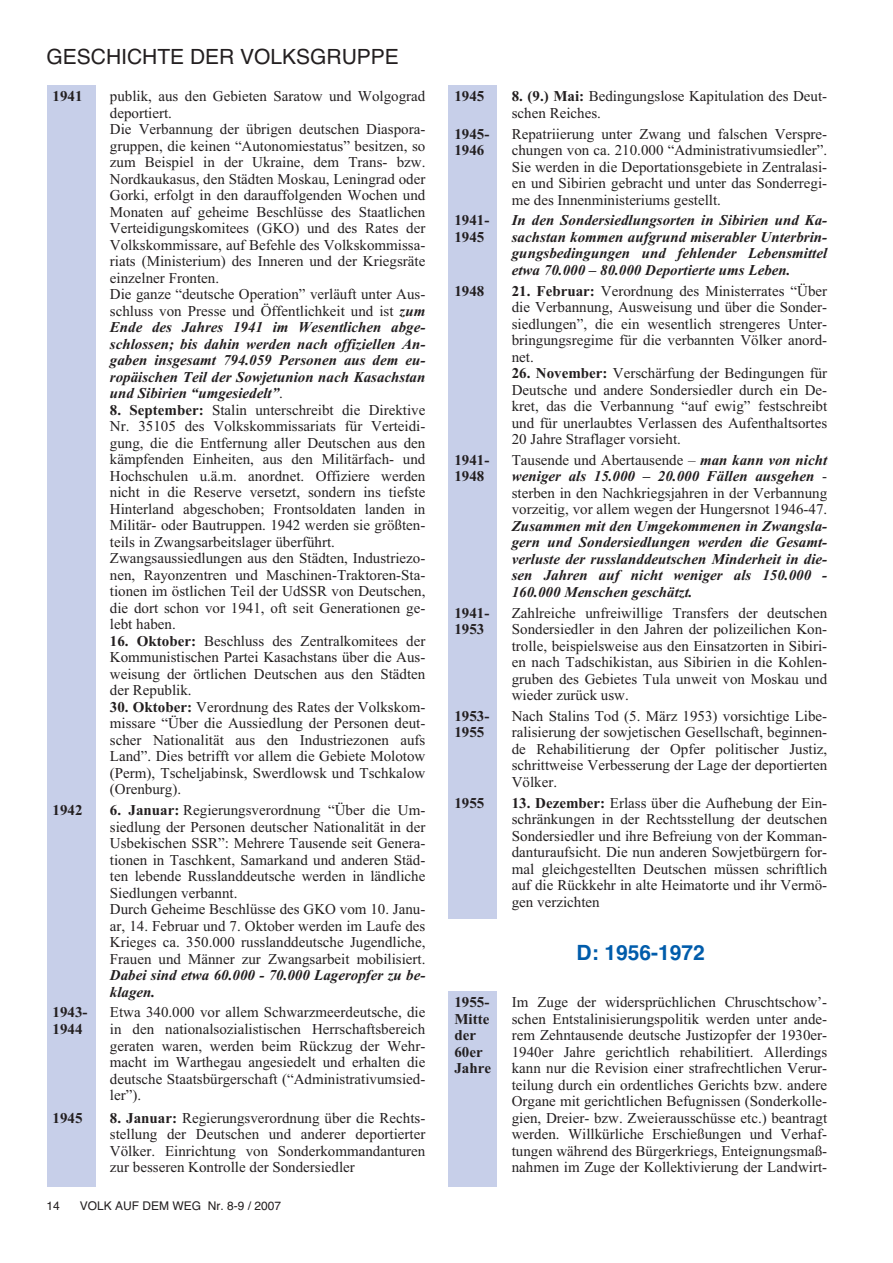
<style>
.page{position:relative;width:893px;height:1263px;background:#fff}
.page>*{position:absolute;margin:0;border:0;box-sizing:border-box;transform-origin:0 0}
.t1{font:21px "Helvetica";color:#231f20}
.t2{font:700 21px "Helvetica";color:#005cab}
.t3{font:15px/16.5px "Times New Roman";color:#231f20;text-align:justify}
.t4{font:italic 700 15px/16.5px "Times New Roman";color:#231f20;text-align:justify}
.t5{font:700 15px/16.5px "Times New Roman";color:#231f20}
.t6{font:12px "Helvetica";color:#231f20}
.s1{font-weight:700;font-style:italic}
.s2{font-weight:700}
</style>
<div class="page">
<div style="left:47px;top:85px;width:48px;height:1101px;background:#c7cfe9"></div>
<div style="left:448px;top:85px;width:49px;height:833px;background:#c7cfe9"></div>
<div style="left:448px;top:991px;width:49px;height:195px;background:#c7cfe9"></div>
<h1 class="t1" style="left:47px;top:49px;width:354px">GESCHICHTE DER VOLKSGRUPPE</h1>
<p class="t5" style="left:53px;top:90px;width:31px">1941</p>
<p class="t5" style="left:53px;top:804px;width:31px">1942</p>
<p class="t5" style="left:53px;top:1006px;width:36px">1943-<br>1944</p>
<p class="t5" style="left:53px;top:1111px;width:31px">1945</p>
<p class="t3" style="left:110px;top:90px;width:317px;text-align:left">publik, aus den Gebieten Saratow und Wolgograd deportiert.<br>Die Verbannung der übrigen deutschen Diaspora&shy;gruppen, die keinen “Autonomiestatus” besitzen, so zum Beispiel in der Ukraine, dem Trans- bzw.<br>Nordkaukasus, den Städten Moskau, Leningrad oder Gorki, erfolgt in den darauffolgenden Wochen und Monaten auf geheime Beschlüsse des Staatlichen Verteidigungskomitees (GKO) und des Rates der Volkskommissare, auf Befehle des Volkskommissa&shy;riats (Ministerium) des Inneren und der Kriegsräte einzelner Fronten.<br>Die ganze “deutsche Operation” verläuft unter Aus&shy;schluss von Presse und Öffentlichkeit und ist <span class="s1">zum Ende des Jahres 1941 im Wesentlichen abge&shy;schlossen; bis dahin werden nach offiziellen An&shy;gaben insgesamt 794.059 Personen aus dem eu&shy;ropäischen Teil der Sowjetunion nach Kasachstan und Sibirien “umgesiedelt”</span>.</p>
<p class="t3" style="left:110px;top:403px;width:317px;text-align:left"><span class="s2">8. September:</span> Stalin unterschreibt die Direktive Nr. 35105 des Volkskommissariats für Verteidi&shy;gung, die die Entfernung aller Deutschen aus den kämpfenden Einheiten, aus den Militärfach- und Hochschulen u.ä.m. anordnet. Offiziere werden nicht in die Reserve versetzt, sondern ins tiefste Hinterland abgeschoben; Frontsoldaten landen in Militär- oder Bautruppen. 1942 werden sie größten&shy;teils in Zwangsarbeitslager überführt.<br>Zwangsaussiedlungen aus den Städten, Industriezo&shy;nen, Rayonzentren und Maschinen-Traktoren-Sta&shy;tionen im östlichen Teil der UdSSR von Deutschen, die dort schon vor 1941, oft seit Generationen ge&shy;lebt haben.</p>
<p class="t3" style="left:110px;top:634px;width:317px"><span class="s2">16. Oktober:</span> Beschluss des Zentralkomitees der Kommunistischen Partei Kasachstans über die Aus&shy;weisung der örtlichen Deutschen aus den Städten der Republik.</p>
<p class="t3" style="left:110px;top:700px;width:317px"><span class="s2">30. Oktober:</span> Verordnung des Rates der Volkskom&shy;missare “Über die Aussiedlung der Personen deut&shy;scher Nationalität aus den Industriezonen aufs Land”. Dies betrifft vor allem die Gebiete Molotow (Perm), Tscheljabinsk, Swerdlowsk und Tschkalow (Orenburg).</p>
<p class="t3" style="left:110px;top:803px;width:317px;text-align:left"><span class="s2">6. Januar:</span> Regierungsverordnung “Über die Um&shy;siedlung der Personen deutscher Nationalität in der Usbekischen SSR”: Mehrere Tausende seit Genera&shy;tionen in Taschkent, Samarkand und anderen Städ&shy;ten lebende Russlanddeutsche werden in ländliche Siedlungen verbannt.<br>Durch Geheime Beschlüsse des GKO vom 10. Janu&shy;ar, 14. Februar und 7. Oktober werden im Laufe des Krieges ca. 350.000 russlanddeutsche Jugendliche, Frauen und Männer zur Zwangsarbeit mobilisiert.</p>
<p class="t4" style="left:110px;top:968px;width:317px">Dabei sind etwa 60.000 - 70.000 Lageropfer zu be&shy;klagen.</p>
<p class="t3" style="left:110px;top:1006px;width:317px">Etwa 340.000 vor allem Schwarzmeerdeutsche, die in den nationalsozialistischen Herrschaftsbereich geraten waren, werden beim Rückzug der Wehr&shy;macht im Warthegau angesiedelt und erhalten die deutsche Staatsbürgerschaft (“Administrativumsied&shy;ler”).</p>
<p class="t3" style="left:110px;top:1111px;width:317px"><span class="s2">8. Januar:</span> Regierungsverordnung über die Rechts&shy;stellung der Deutschen und anderer deportierter Völker. Einrichtung von Sonderkommandanturen zur besseren Kontrolle der Sondersiedler</p>
<p class="t6" style="left:47px;top:1201px;width:15px">14</p>
<p class="t6" style="left:80px;top:1201px;width:203px">VOLK AUF DEM WEG Nr. 8-9 / 2007</p>
<p class="t5" style="left:454px;top:90px;width:31px">1945</p>
<p class="t5" style="left:454px;top:127px;width:36px">1945-<br>1946</p>
<p class="t5" style="left:454px;top:214px;width:36px">1941-<br>1945</p>
<p class="t5" style="left:454px;top:284px;width:31px">1948</p>
<p class="t5" style="left:454px;top:453px;width:36px">1941-<br>1948</p>
<p class="t5" style="left:454px;top:606px;width:36px">1941-<br>1953</p>
<p class="t5" style="left:454px;top:709px;width:36px">1953-<br>1955</p>
<p class="t5" style="left:454px;top:796px;width:31px">1955</p>
<p class="t3" style="left:512px;top:90px;width:317px"><span class="s2">8. (9.) Mai:</span> Bedingungslose Kapitulation des Deut&shy;schen Reiches.</p>
<p class="t3" style="left:512px;top:127px;width:317px">Repatriierung unter Zwang und falschen Verspre&shy;chungen von ca. 210.000 “Administrativumsiedler”.<br>Sie werden in die Deportationsgebiete in Zentralasi&shy;en und Sibirien gebracht und unter das Sonderregi&shy;me des Innenministeriums gestellt.</p>
<p class="t4" style="left:512px;top:214px;width:317px">In den Sondersiedlungsorten in Sibirien und Ka&shy;sachstan kommen aufgrund miserabler Unterbrin&shy;gungsbedingungen und fehlender Lebensmittel etwa 70.000 – 80.000 Deportierte ums Leben.</p>
<p class="t3" style="left:512px;top:284px;width:317px"><span class="s2">21. Februar:</span> Verordnung des Ministerrates “Über die Verbannung, Ausweisung und über die Sonder&shy;siedlungen”, die ein wesentlich strengeres Unter&shy;bringungsregime für die verbannten Völker anord&shy;net.</p>
<p class="t3" style="left:512px;top:366px;width:317px"><span class="s2">26. November:</span> Verschärfung der Bedingungen für Deutsche und andere Sondersiedler durch ein De&shy;kret, das die Verbannung “auf ewig” festschreibt und für unerlaubtes Verlassen des Aufenthaltsortes 20 Jahre Straflager vorsieht.</p>
<p class="t3" style="left:512px;top:453px;width:317px">Tausende und Abertausende – <span class="s1">man kann von nicht weniger als 15.000 – 20.000 Fällen ausgehen</span> - sterben in den Nachkriegsjahren in der Verbannung vorzeitig, vor allem wegen der Hungersnot 1946-47.</p>
<p class="t4" style="left:512px;top:519px;width:317px">Zusammen mit den Umgekommenen in Zwangsla&shy;gern und Sondersiedlungen werden die Gesamt&shy;verluste der russlanddeutschen Minderheit in die&shy;sen Jahren auf nicht weniger als 150.000 - 160.000 Menschen geschätzt.</p>
<p class="t3" style="left:512px;top:606px;width:317px">Zahlreiche unfreiwillige Transfers der deutschen Sondersiedler in den Jahren der polizeilichen Kon&shy;trolle, beispielsweise aus den Einsatzorten in Sibiri&shy;en nach Tadschikistan, aus Sibirien in die Kohlen&shy;gruben des Gebietes Tula unweit von Moskau und wieder zurück usw.</p>
<p class="t3" style="left:512px;top:709px;width:317px">Nach Stalins Tod (5. März 1953) vorsichtige Libe&shy;ralisierung der sowjetischen Gesellschaft, beginnen&shy;de Rehabilitierung der Opfer politischer Justiz, schrittweise Verbesserung der Lage der deportierten Völker.</p>
<p class="t3" style="left:512px;top:796px;width:317px"><span class="s2">13. Dezember:</span> Erlass über die Aufhebung der Ein&shy;schränkungen in der Rechtsstellung der deutschen Sondersiedler und ihre Befreiung von der Komman&shy;danturaufsicht. Die nun anderen Sowjetbürgern for&shy;mal gleichgestellten Deutschen müssen schriftlich auf die Rückkehr in alte Heimatorte und ihr Vermö&shy;gen verzichten</p>
<h1 class="t2" style="left:577px;top:945px;width:130px">D: 1956-1972</h1>
<p class="t5" style="left:454px;top:995px;width:38px">1955-<br>Mitte der<br>60er<br>Jahre</p>
<p class="t3" style="left:512px;top:995px;width:317px">Im Zuge der widersprüchlichen Chruschtschow’- schen Entstalinisierungspolitik werden unter ande&shy;rem Zehntausende deutsche Justizopfer der 1930er-1940er Jahre gerichtlich rehabilitiert. Allerdings kann nur die Revision einer strafrechtlichen Verur&shy;teilung durch ein ordentliches Gerichts bzw. andere Organe mit gerichtlichen Befugnissen (Sonderkolle&shy;gien, Dreier- bzw. Zweierausschüsse etc.) beantragt werden. Willkürliche Erschießungen und Verhaf&shy;tungen während des Bürgerkriegs, Enteignungsmaß&shy;nahmen im Zuge der Kollektivierung der Landwirt-</p>
</div>
